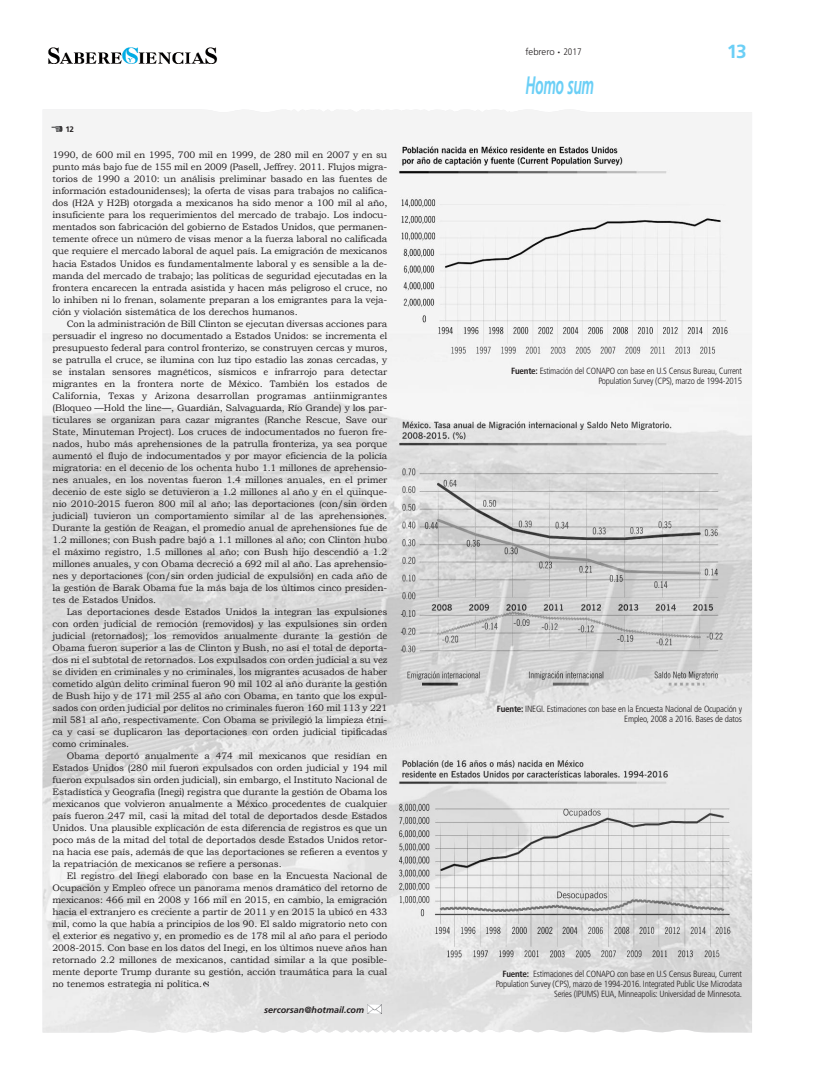
<style>
.page{position:relative;width:823px;height:1089px;background:#fff}
.page>*{position:absolute;margin:0;border:0;box-sizing:border-box;transform-origin:0 0}
.t1{font:italic 700 25.2px "Frutiger";letter-spacing:-.03em;color:#6bcff6;scale:.56 1}
.t2{font:700 19px "Frutiger";color:#6bcff6}
.t3{font:300 9.5px "Frutiger";color:#231f20}
.t4{font:9.4px/12px "Bookman Old Style";letter-spacing:-.01em;color:#231f20;text-align:justify}
.t5{font:300 condensed 9px/10px "Frutiger";letter-spacing:-.025em;color:#231f20;text-align:right}
.t6{font:italic 700 9px "Frutiger";color:#231f20}
.t7{font:700 8px "Frutiger";color:#231f20}
.s1{font-weight:900}
.s2{font-stretch:condensed}
.s3{font-weight:700}
</style>
<div class="page">
<img style="left:48px;top:47px;width:170px;height:17px">
<img style="left:42px;top:109px;width:709px;height:924px">
<svg style="left:51px;top:126px;width:11px;height:6px"></svg>
<img style="left:367px;top:1005px;width:14px;height:8px">
<svg style="left:203px;top:981px;width:5px;height:5px"></svg>
<p class="t7" style="left:66px;top:126px;width:10px">12</p>
<p class="t4" style="left:53px;top:149px;width:336px">1990, de 600 mil en 1995, 700 mil en 1999, de 280 mil en 2007 y en su punto más bajo fue de 155 mil en 2009 (Pasell, Jeffrey. 2011. Flujos migra&shy;torios de 1990 a 2010: un análisis preliminar basado en las fuentes de información estadounidenses); la oferta de visas para trabajos no califica&shy;dos (H2A y H2B) otorgada a mexicanos ha sido menor a 100 mil al año, insuficiente para los requerimientos del mercado de trabajo. Los indocu&shy;mentados son fabricación del gobierno de Estados Unidos, que permanen&shy;temente ofrece un número de visas menor a la fuerza laboral no calificada que requiere el mercado laboral de aquel país. La emigración de mexicanos hacia Estados Unidos es fundamentalmente laboral y es sensible a la de&shy;manda del mercado de trabajo; las políticas de seguridad ejecutadas en la frontera encarecen la entrada asistida y hacen más peligroso el cruce, no lo inhiben ni lo frenan, solamente preparan a los emigrantes para la veja&shy;ción y violación sistemática de los derechos humanos.</p>
<p class="t4" style="left:53px;top:317px;width:336px;text-indent:14px">Con la administración de Bill Clinton se ejecutan diversas acciones para persuadir el ingreso no documentado a Estados Unidos: se incrementa el presupuesto federal para control fronterizo, se construyen cercas y muros, se patrulla el cruce, se ilumina con luz tipo estadio las zonas cercadas, y se instalan sensores magnéticos, sísmicos e infrarrojo para detectar migrantes en la frontera norte de México. También los estados de California, Texas y Arizona desarrollan programas antiinmigrantes (Bloqueo —Hold the line—, Guardián, Salvaguarda, Río Grande) y los par&shy;ticulares se organizan para cazar migrantes (Ranche Rescue, Save our State, Minuteman Project). Los cruces de indocumentados no fueron fre&shy;nados, hubo más aprehensiones de la patrulla fronteriza, ya sea porque aumentó el flujo de indocumentados y por mayor eficiencia de la policía migratoria: en el decenio de los ochenta hubo 1.1 millones de aprehensio&shy;nes anuales, en los noventas fueron 1.4 millones anuales, en el primer decenio de este siglo se detuvieron a 1.2 millones al año y en el quinque&shy;nio 2010-2015 fueron 800 mil al año; las deportaciones (con/sin orden judicial) tuvieron un comportamiento similar al de las aprehensiones.<br>Durante la gestión de Reagan, el promedio anual de aprehensiones fue de 1.2 millones; con Bush padre bajó a 1.1 millones al año; con Clinton hubo el máximo registro, 1.5 millones al año; con Bush hijo descendió a 1.2 millones anuales, y con Obama decreció a 692 mil al año. Las aprehensio&shy;nes y deportaciones (con/sin orden judicial de expulsión) en cada año de la gestión de Barak Obama fue la más baja de los últimos cinco presiden&shy;tes de Estados Unidos.</p>
<p class="t4" style="left:53px;top:605px;width:336px;text-indent:14px">Las deportaciones desde Estados Unidos la integran las expulsiones con orden judicial de remoción (removidos) y las expulsiones sin orden judicial (retornados); los removidos anualmente durante la gestión de Obama fueron superior a las de Clinton y Bush, no así el total de deporta&shy;dos ni el subtotal de retornados. Los expulsados con orden judicial a su vez se dividen en criminales y no criminales, los migrantes acusados de haber cometido algún delito criminal fueron 90 mil 102 al año durante la gestión de Bush hijo y de 171 mil 255 al año con Obama, en tanto que los expul&shy;sados con orden judicial por delitos no criminales fueron 160 mil 113 y 221 mil 581 al año, respectivamente. Con Obama se privilegió la limpieza étni&shy;ca y casi se duplicaron las deportaciones con orden judicial tipificadas como criminales.</p>
<p class="t4" style="left:53px;top:749px;width:336px;text-indent:14px">Obama deportó anualmente a 474 mil mexicanos que residían en Estados Unidos (280 mil fueron expulsados con orden judicial y 194 mil fueron expulsados sin orden judicial), sin embargo, el Instituto Nacional de Estadística y Geografía (Inegi) registra que durante la gestión de Obama los mexicanos que volvieron anualmente a México procedentes de cualquier país fueron 247 mil, casi la mitad del total de deportados desde Estados Unidos. Una plausible explicación de esta diferencia de registros es que un poco más de la mitad del total de deportados desde Estados Unidos retor&shy;na hacia ese país, además de que las deportaciones se refieren a eventos y la repatriación de mexicanos se refiere a personas.</p>
<p class="t4" style="left:52px;top:870px;width:336px;text-indent:14px">El registro del Inegi elaborado con base en la Encuesta Nacional de Ocupación y Empleo ofrece un panorama menos dramático del retorno de mexicanos: 466 mil en 2008 y 166 mil en 2015, en cambio, la emigración hacia el extranjero es creciente a partir de 2011 y en 2015 la ubicó en 433 mil, como la que había a principios de los 90. El saldo migratorio neto con el exterior es negativo y, en promedio es de 178 mil al año para el periodo 2008-2015. Con base en los datos del Inegi, en los últimos nueve años han retornado 2.2 millones de mexicanos, cantidad similar a la que posible&shy;mente deporte Trump durante su gestión, acción traumática para la cual no tenemos estrategia ni política.</p>
<p class="t6" style="left:264px;top:1006px;width:101px">sercorsan@hotmail.com</p>
<p class="t3" style="left:525px;top:48px;width:58px">febrero <span class="s1">·</span> <span class="s2">2017</span></p>
<h2 class="t2" style="left:726px;top:44px;width:22px">13</h2>
<h1 class="t1" style="left:525px;top:75px;width:124px">Homo sum</h1>
<p class="t5" style="left:511px;top:367px;width:232px"><span class="s3">Fuente:</span> Estimación del CONAPO con base en U.S Census Bureau, Current<br>Population Survey (CPS), marzo de 1994-2015</p>
<p class="t5" style="left:496px;top:704px;width:246px"><span class="s3">Fuente:</span> INEGI. Estimaciones con base en la Encuesta Nacional de Ocupación y<br>Empleo, 2008 a 2016. Bases de datos</p>
<p class="t5" style="left:495px;top:970px;width:248px"><span class="s3">Fuente:</span> Estimaciones del CONAPO con base en U.S Census Bureau, Current<br>Population Survey (CPS), marzo de 1994-2016. Integrated Public Use Microdata<br>Series (IPUMS) EUA, Minneapolis: Universidad de Minnesota.</p>
</div>
